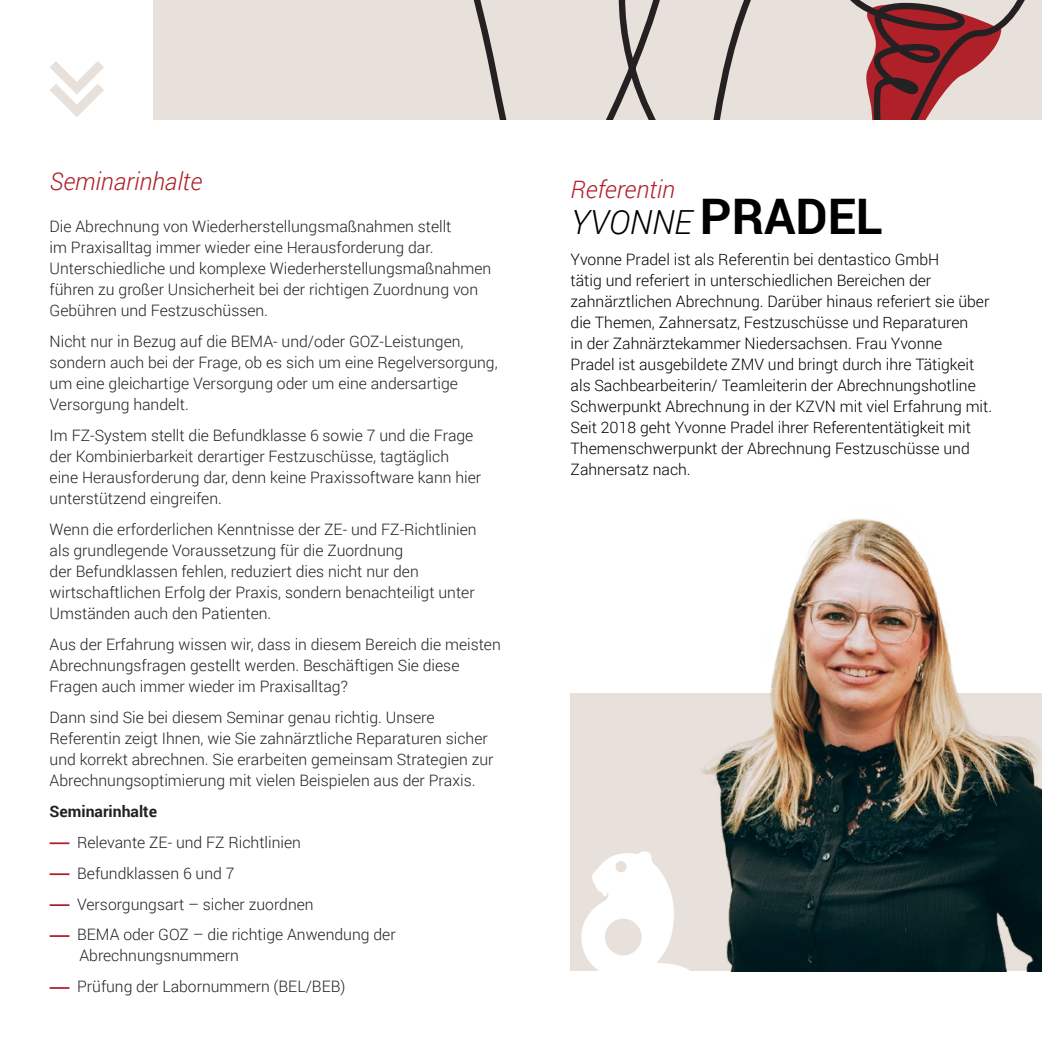
<style>
.page{position:relative;width:1042px;height:1042px;background:#fff}
.page>*{position:absolute;margin:0;border:0;box-sizing:border-box;transform-origin:0 0}
.t1{font:italic 300 33.25px "Roboto";color:#000}
.t2{font:italic 300 24.5px "Roboto";color:#af1e28}
.t3{font:300 15.75px/21px "Roboto";color:#241f21}
.t4{font:300 15.75px/21px "Roboto";color:#000}
.t5{font:700 15.75px "Roboto";color:#241f21}
.s1{font-weight:700;font-style:normal;font-size:49px}
</style>
<div class="page">
<div style="left:154px;top:0;width:888px;height:119px;background:#e8e1db"></div>
<svg style="left:473px;top:0;width:552px;height:119px"></svg>
<div style="left:570px;top:693px;width:472px;height:278px;background:#e8e1db"></div>
<svg style="left:50px;top:842px;width:19px;height:2px"></svg>
<svg style="left:50px;top:873px;width:19px;height:2px"></svg>
<svg style="left:50px;top:904px;width:19px;height:2px"></svg>
<svg style="left:50px;top:935px;width:19px;height:2px"></svg>
<svg style="left:50px;top:987px;width:19px;height:2px"></svg>
<svg style="left:581px;top:851px;width:73px;height:120px"></svg>
<svg style="left:50px;top:61px;width:54px;height:56px"></svg>
<img style="left:654px;top:518px;width:388px;height:453px">
<h2 class="t2" style="left:50px;top:164px;width:154px">Seminarinhalte</h2>
<p class="t3" style="left:50px;top:215px;width:443px">Die Abrechnung von Wiederherstellungsmaßnahmen stellt<br>im Praxisalltag immer wieder eine Herausforderung dar.<br>Unterschiedliche und komplexe Wiederherstellungsmaßnahmen führen zu großer Unsicherheit bei der richtigen Zuordnung von Gebühren und Festzuschüssen.</p>
<p class="t3" style="left:50px;top:330px;width:449px">Nicht nur in Bezug auf die BEMA- und/oder GOZ-Leistungen, sondern auch bei der Frage, ob es sich um eine Regelversorgung, um eine gleichartige Versorgung oder um eine andersartige Versorgung handelt.</p>
<p class="t3" style="left:50px;top:424px;width:433px">Im FZ-System stellt die Befundklasse 6 sowie 7 und die Frage der Kombinierbarkeit derartiger Festzuschüsse, tagtäglich eine Herausforderung dar, denn keine Praxissoftware kann hier unterstützend eingreifen.</p>
<p class="t3" style="left:50px;top:518px;width:428px">Wenn die erforderlichen Kenntnisse der ZE- und FZ-Richtlinien als grundlegende Voraussetzung für die Zuordnung<br>der Befundklassen fehlen, reduziert dies nicht nur den wirtschaftlichen Erfolg der Praxis, sondern benachteiligt unter Umständen auch den Patienten.</p>
<p class="t3" style="left:50px;top:633px;width:453px">Aus der Erfahrung wissen wir, dass in diesem Bereich die meisten<br>Abrechnungsfragen gestellt werden. Beschäftigen Sie diese<br>Fragen auch immer wieder im Praxisalltag?</p>
<p class="t3" style="left:50px;top:706px;width:445px">Dann sind Sie bei diesem Seminar genau richtig. Unsere Referentin zeigt Ihnen, wie Sie zahnärztliche Reparaturen sicher und korrekt abrechnen. Sie erarbeiten gemeinsam Strategien zur Abrechnungsoptimierung mit vielen Beispielen aus der Praxis.</p>
<p class="t5" style="left:50px;top:800px;width:109px">Seminarinhalte</p>
<p class="t3" style="left:77px;top:826px;width:320px;line-height:31px">Relevante ZE- und FZ Richtlinien<br>Befundklassen 6 und 7<br>Versorgungsart – sicher zuordnen<br>BEMA oder GOZ – die richtige Anwendung der</p>
<p class="t3" style="left:77px;top:940px;width:270px;line-height:31px">Abrechnungsnummern<br>Prüfung der Labornummern (BEL/BEB)</p>
<h2 class="t2" style="left:570px;top:173px;width:106px">Referentin</h2>
<h1 class="t1" style="left:570px;top:200px;width:313px">YVONNE <span class="s1">PRADEL</span></h1>
<p class="t4" style="left:570px;top:249px;width:423px">Yvonne Pradel ist als Referentin bei dentastico GmbH<br>tätig und referiert in unterschiedlichen Bereichen der zahnärztlichen Abrechnung. Darüber hinaus referiert sie über die Themen, Zahnersatz, Festzuschüsse und Reparaturen<br>in der Zahnärztekammer Niedersachsen. Frau Yvonne<br>Pradel ist ausgebildete ZMV und bringt durch ihre Tätigkeit als Sachbearbeiterin/ Teamleiterin der Abrechnungshotline Schwerpunkt Abrechnung in der KZVN mit viel Erfahrung mit.<br>Seit 2018 geht Yvonne Pradel ihrer Referententätigkeit mit Themenschwerpunkt der Abrechnung Festzuschüsse und Zahnersatz nach.</p>
</div>
